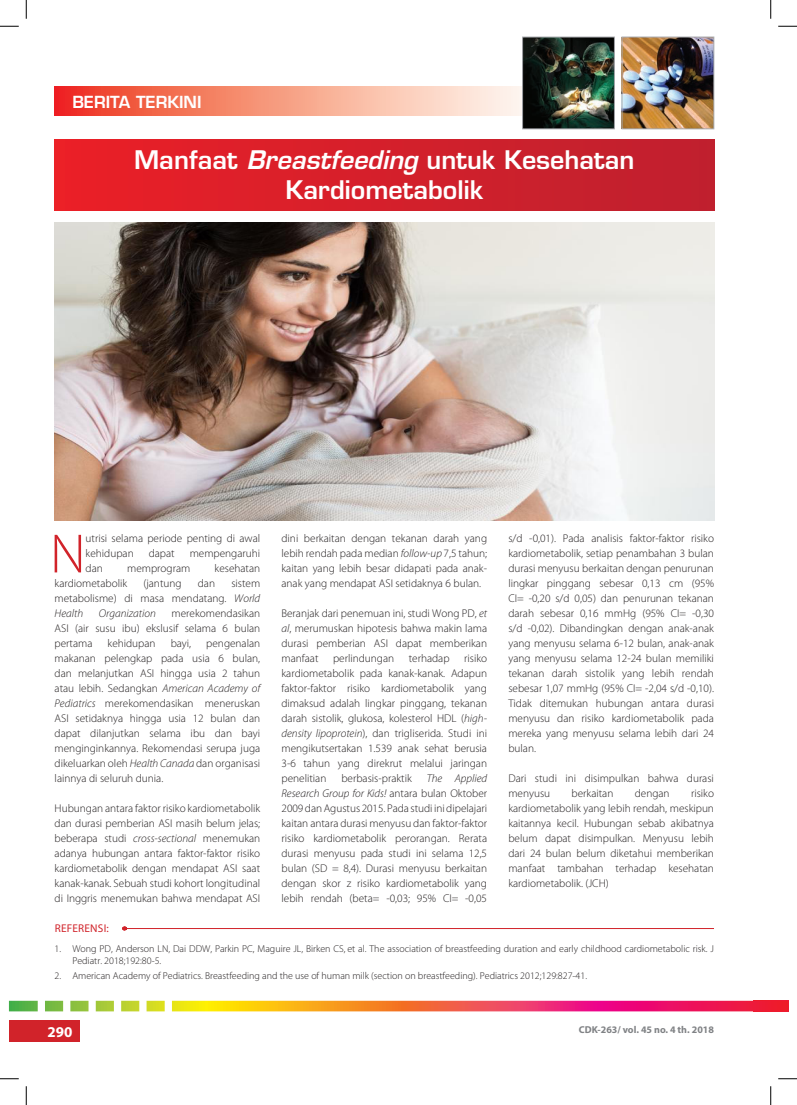
<style>
.page{position:relative;width:797px;height:1105px;background:#fff}
.page>*{position:absolute;margin:0;border:0;box-sizing:border-box;transform-origin:0 0}
.t1{font:300 55.75px "Myriad Pro";color:#d1232a}
.t2{font:600 25px/30px "Eurostile LT Std";color:#fff;text-align:center}
.t3{font:600 16.25px "Eurostile LT Std";color:#fff}
.t4{font:700 15px "Myriad Pro";color:#fff}
.t5{font:300 11.25px/15px "Myriad Pro";color:#231f20;text-align:justify}
.t6{font:italic 300 11.25px "Myriad Pro";color:#231f20}
.t7{font:11.25px "Myriad Pro";letter-spacing:.02em;color:#d1232a}
.t8{font:300 10px/12px "Myriad Pro";color:#231f20}
.t9{font:700 10px "Myriad Pro";color:#808285}
.s1{font-style:italic}
</style>
<div class="page">
<div style="left:9px;top:1020px;width:71px;height:21px;background:#d1232a"></div>
<svg style="left:9px;top:1001px;width:779px;height:10px;background:#e4774a"></svg>
<svg style="left:55px;top:86px;width:467px;height:29px;background:#f69b85"></svg>
<img style="left:524px;top:39px;width:88px;height:88px">
<div style="left:522px;top:37px;width:92px;height:92px;border:1px solid #a8a9ad"></div>
<img style="left:624px;top:39px;width:88px;height:88px">
<div style="left:622px;top:37px;width:92px;height:92px;border:1px solid #a8a9ad"></div>
<div style="left:55px;top:140px;width:659px;height:70px;background:linear-gradient(to right,#eb1f27,#be202f)"></div>
<hr style="left:122px;top:928px;width:592px;height:1px;background:#d1232a">
<img style="left:55px;top:222px;width:659px;height:299px">
<svg style="left:0;top:25px;width:19px;height:2px"></svg>
<svg style="left:778px;top:25px;width:19px;height:2px"></svg>
<svg style="left:0;top:1078px;width:19px;height:1px"></svg>
<svg style="left:778px;top:1078px;width:19px;height:1px"></svg>
<svg style="left:25px;top:0;width:2px;height:19px"></svg>
<svg style="left:25px;top:1086px;width:2px;height:19px"></svg>
<svg style="left:770px;top:0;width:1px;height:19px"></svg>
<svg style="left:770px;top:1086px;width:1px;height:19px"></svg>
<h3 class="t3" style="left:72px;top:92px;width:131px">BERITA TERKINI</h3>
<h2 class="t2" style="left:134px;top:145px;width:502px">Manfaat <span class="s1">Breastfeeding</span> untuk Kesehatan<br>Kardiometabolik</h2>
<h1 class="t1" style="left:50px;top:523px;width:37px">N</h1>
<p class="t5" style="left:86px;top:531px;width:176px">utrisi selama periode penting di awal kehidupan</p>
<p class="t5" style="left:149px;top:546px;width:28px">dapat</p>
<p class="t5" style="left:190px;top:546px;width:72px">mempengaruhi</p>
<p class="t5" style="left:86px;top:561px;width:19px">dan</p>
<p class="t5" style="left:127px;top:561px;width:65px">memprogram</p>
<p class="t5" style="left:214px;top:561px;width:47px">kesehatan</p>
<p class="t5" style="left:55px;top:576px;width:74px">kardiometabolik</p>
<p class="t5" style="left:143px;top:576px;width:40px">(jantung</p>
<p class="t5" style="left:198px;top:576px;width:19px">dan</p>
<p class="t5" style="left:55px;top:576px;width:207px;text-indent:177px">sistem metabolisme) di masa mendatang. <span class="s1">World Health</span></p>
<p class="t5" style="left:55px;top:606px;width:207px;text-indent:117px">merekomendasikan ASI (air susu ibu) ekslusif selama 6 bulan pertama</p>
<p class="t6" style="left:99px;top:607px;width:59px">Organization</p>
<p class="t5" style="left:55px;top:636px;width:207px;text-indent:152px">pengenalan makanan pelengkap pada usia 6 bulan, dan melanjutkan ASI hingga usia 2 tahun atau lebih. Sedangkan <span class="s1">American Academy of Pediatrics</span> merekomendasikan meneruskan ASI setidaknya hingga usia 12 bulan dan dapat dilanjutkan selama ibu dan bayi menginginkannya. Rekomendasi serupa juga dikeluarkan oleh <span class="s1">Health Canada</span> dan organisasi lainnya di seluruh dunia.</p>
<p class="t5" style="left:55px;top:801px;width:207px">Hubungan antara faktor risiko kardiometabolik dan durasi pemberian ASI masih belum jelas; beberapa studi <span class="s1">cross-sectional</span> menemukan adanya hubungan antara faktor-faktor risiko kardiometabolik dengan mendapat ASI saat kanak-kanak. Sebuah studi kohort longitudinal di Inggris menemukan bahwa mendapat ASI</p>
<p class="t5" style="left:108px;top:636px;width:50px">kehidupan</p>
<p class="t5" style="left:171px;top:636px;width:22px">bayi,</p>
<p class="t5" style="left:281px;top:531px;width:207px">dini berkaitan dengan tekanan darah yang lebih rendah pada median <span class="s1">follow-up</span> 7,5 tahun; kaitan yang lebih besar didapati pada anak&shy;anak yang mendapat ASI setidaknya 6 bulan.</p>
<p class="t5" style="left:281px;top:606px;width:207px">Beranjak dari penemuan ini, studi Wong PD, <span class="s1">et al</span>, merumuskan hipotesis bahwa makin lama durasi pemberian ASI dapat memberikan manfaat</p>
<p class="t5" style="left:281px;top:651px;width:207px;text-indent:183px">risiko kardiometabolik pada kanak-kanak. Adapun faktor-faktor risiko kardiometabolik yang dimaksud adalah lingkar pinggang, tekanan darah sistolik, glukosa, kolesterol HDL (<span class="s1">high&shy;density lipoprotein</span>), dan trigliserida. Studi ini mengikutsertakan 1.539 anak sehat berusia 3-6 tahun yang direkrut melalui jaringan penelitian</p>
<p class="t5" style="left:333px;top:651px;width:63px">perlindungan</p>
<p class="t5" style="left:409px;top:651px;width:42px">terhadap</p>
<p class="t5" style="left:341px;top:771px;width:72px">berbasis-praktik</p>
<p class="t5" style="left:281px;top:771px;width:207px;text-indent:145px"><span class="s1">The Applied Research Group for Kids!</span> antara bulan Oktober 2009 dan Agustus 2015. Pada studi ini dipelajari kaitan antara durasi menyusu dan faktor-faktor risiko kardiometabolik perorangan. Rerata durasi menyusu pada studi ini selama 12,5 bulan (SD = 8,4). Durasi menyusu berkaitan dengan skor z risiko kardiometabolik yang lebih rendah (beta= -0,03; 95% CI= -0,05</p>
<p class="t5" style="left:508px;top:531px;width:207px">s/d -0,01). Pada analisis faktor-faktor risiko kardiometabolik, setiap penambahan 3 bulan durasi menyusu berkaitan dengan penurunan lingkar pinggang sebesar 0,13 cm (95% CI= -0,20 s/d 0,05) dan penurunan tekanan darah sebesar 0,16 mmHg (95% CI= -0,30 s/d -0,02). Dibandingkan dengan anak-anak yang menyusu selama 6-12 bulan, anak-anak yang menyusu selama 12-24 bulan memiliki tekanan darah sistolik yang lebih rendah sebesar 1,07 mmHg (95% CI= -2,04 s/d -0,10).<br>Tidak ditemukan hubungan antara durasi menyusu dan risiko kardiometabolik pada mereka yang menyusu selama lebih dari 24 bulan.</p>
<p class="t5" style="left:508px;top:771px;width:207px">Dari studi ini disimpulkan bahwa durasi menyusu</p>
<p class="t5" style="left:508px;top:786px;width:207px;text-indent:183px">risiko kardiometabolik yang lebih rendah, meskipun kaitannya kecil. Hubungan sebab akibatnya belum dapat disimpulkan. Menyusu lebih dari 24 bulan belum diketahui memberikan manfaat tambahan terhadap kesehatan kardiometabolik. (JCH)</p>
<p class="t5" style="left:571px;top:786px;width:43px">berkaitan</p>
<p class="t5" style="left:634px;top:786px;width:36px">dengan</p>
<p class="t7" style="left:55px;top:922px;width:56px">REFERENSI:</p>
<p class="t8" style="left:72px;top:942px;width:643px;text-indent:-18px">1. Wong PD, Anderson LN, Dai DDW, Parkin PC, Maguire JL, Birken CS, et al. The association of breastfeeding duration and early childhood cardiometabolic risk. J<br>Pediatr. 2018;192:80-5.</p>
<p class="t8" style="left:55px;top:970px;width:534px">2. American Academy of Pediatrics. Breastfeeding and the use of human milk (section on breastfeeding). Pediatrics 2012;129:827-41.</p>
<h3 class="t4" style="left:47px;top:1022px;width:26px">290</h3>
<p class="t9" style="left:578px;top:1023px;width:137px">CDK-263/ vol. 45 no. 4 th. 2018</p>
</div>
